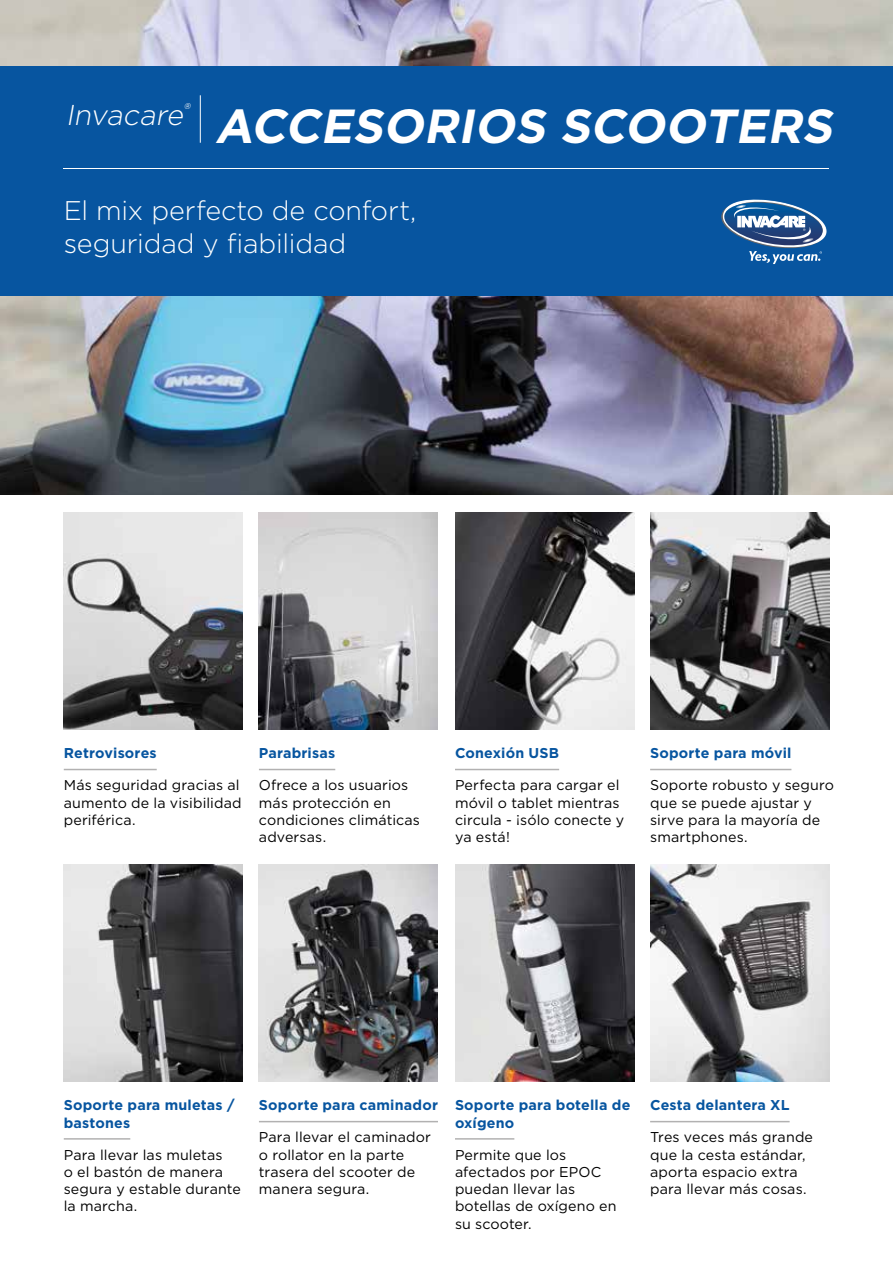
<style>
.page{position:relative;width:893px;height:1263px;background:#fff}
.page>*{position:absolute;margin:0;border:0;box-sizing:border-box;transform-origin:0 0}
.t1{font:italic 700 47.85px "Gotham";color:#fff}
.t2{font:italic 300 28.65px "Gotham";color:#fff}
.t3{font:300 27px/33px "Gotham";letter-spacing:-.005em;color:#fff}
.t4{font:14.25px/17.2px "Gotham";letter-spacing:.01em;color:#000}
.t5{font:700 14.25px/17.2px "Gotham";letter-spacing:.015em;color:#0755a0}
</style>
<div class="page">
<img style="left:0;top:0;width:893px;height:495px">
<hr style="left:64px;top:1138px;width:66px;height:1px;background:#b2b1b1">
<img style="left:64px;top:864px;width:178px;height:218px">
<hr style="left:64px;top:769px;width:93px;height:1px;background:#b2b1b1">
<img style="left:64px;top:512px;width:179px;height:218px">
<hr style="left:259px;top:769px;width:76px;height:1px;background:#b2b1b1">
<img style="left:259px;top:512px;width:179px;height:218px">
<hr style="left:259px;top:1121px;width:179px;height:1px;background:#b2b1b1">
<img style="left:259px;top:864px;width:179px;height:218px">
<hr style="left:455px;top:1138px;width:59px;height:1px;background:#b2b1b1">
<img style="left:455px;top:864px;width:179px;height:218px">
<hr style="left:455px;top:769px;width:104px;height:1px;background:#b2b1b1">
<img style="left:455px;top:512px;width:179px;height:218px">
<hr style="left:650px;top:769px;width:141px;height:1px;background:#b2b1b1">
<img style="left:650px;top:512px;width:179px;height:218px">
<hr style="left:650px;top:1121px;width:140px;height:1px;background:#b2b1b1">
<img style="left:650px;top:864px;width:179px;height:218px">
<div style="left:0;top:66px;width:893px;height:230px;background:#0755a0"></div>
<hr style="left:64px;top:168px;width:765px;height:1px;background:#fff">
<hr style="left:200px;top:95px;width:1px;height:48px;background:#fff">
<svg style="left:721px;top:199px;width:106px;height:65px"></svg>
<h2 class="t2" style="left:66px;top:97px;width:129px">Invacare<sup>®</sup></h2>
<h1 class="t1" style="left:215px;top:94px;width:630px">ACCESORIOS SCOOTERS</h1>
<h3 class="t3" style="left:64px;top:193px;width:354px">El mix perfecto de confort, seguridad y fiabilidad</h3>
<p class="t5" style="left:64px;top:744px;width:94px">Retrovisores</p>
<p class="t4" style="left:64px;top:776px;width:179px">Más seguridad gracias al aumento de la visibilidad periférica.</p>
<p class="t5" style="left:259px;top:744px;width:78px">Parabrisas</p>
<p class="t4" style="left:259px;top:776px;width:163px">Ofrece a los usuarios más protección en condiciones climáticas adversas.</p>
<p class="t5" style="left:455px;top:744px;width:106px">Conexión USB</p>
<p class="t4" style="left:455px;top:776px;width:171px">Perfecta para cargar el móvil o tablet mientras circula - ¡sólo conecte y ya está!</p>
<p class="t5" style="left:650px;top:744px;width:143px">Soporte para móvil</p>
<p class="t4" style="left:650px;top:776px;width:185px">Soporte robusto y seguro que se puede ajustar y sirve para la mayoría de smartphones.</p>
<p class="t5" style="left:64px;top:1096px;width:172px">Soporte para muletas / bastones</p>
<p class="t4" style="left:64px;top:1146px;width:179px">Para llevar las muletas<br>o el bastón de manera segura y estable durante la marcha.</p>
<p class="t5" style="left:259px;top:1096px;width:181px">Soporte para caminador</p>
<p class="t4" style="left:259px;top:1128px;width:174px">Para llevar el caminador o rollator en la parte trasera del scooter de manera segura.</p>
<p class="t5" style="left:455px;top:1096px;width:177px">Soporte para botella de oxígeno</p>
<p class="t4" style="left:455px;top:1146px;width:163px">Permite que los afectados por EPOC puedan llevar las botellas de oxígeno en su scooter.</p>
<p class="t5" style="left:650px;top:1096px;width:141px">Cesta delantera XL</p>
<p class="t4" style="left:650px;top:1128px;width:164px">Tres veces más grande que la cesta estándar, aporta espacio extra para llevar más cosas.</p>
</div>
